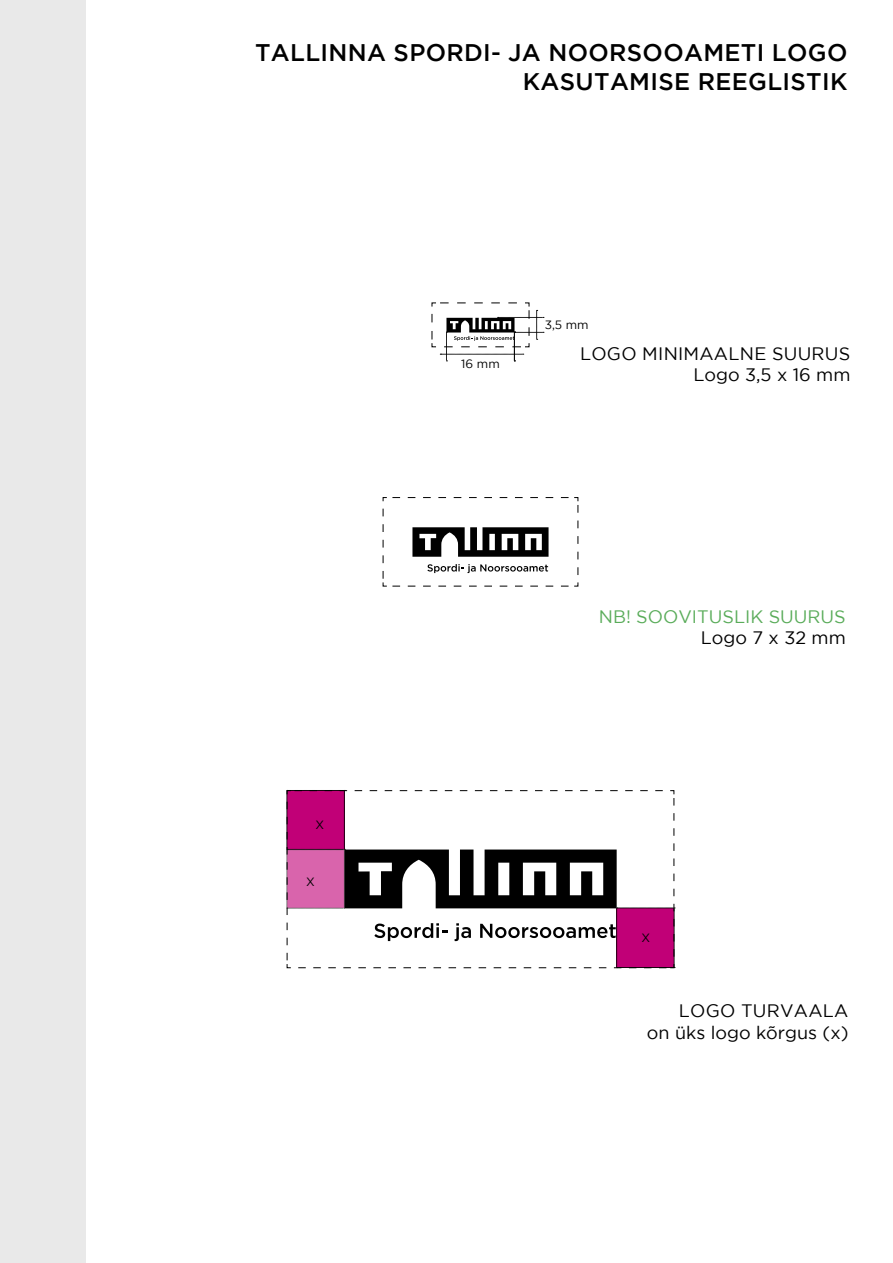
<style>
.page{position:relative;width:893px;height:1263px;background:#fff}
.page>*{position:absolute;margin:0;border:0;box-sizing:border-box;transform-origin:0 0}
.t1{font:500 24px/28.8px "Gotham";letter-spacing:.015em;color:#000;text-align:right}
.t2{font:18px/21.6px "Gotham";letter-spacing:.015em;color:#000;text-align:right}
.t3{font:18px "Gotham";color:#5aac5a}
.t4{font:12px "Gotham";color:#000}
</style>
<div class="page">
<div style="left:0;top:0;width:85px;height:1263px;background:#e9e9e9"></div>
<svg style="left:287px;top:790px;width:388px;height:178px"></svg>
<svg style="left:382px;top:497px;width:197px;height:90px"></svg>
<svg style="left:431px;top:302px;width:113px;height:60px"></svg>
<h1 class="t1" style="left:255px;top:37px;width:594px">TALLINNA SPORDI- JA NOORSOOAMETI LOGO<br>KASUTAMISE REEGLISTIK</h1>
<p class="t4" style="left:316px;top:818px;width:10px">X</p>
<p class="t4" style="left:306px;top:875px;width:10px">X</p>
<p class="t4" style="left:461px;top:357px;width:40px">16 mm</p>
<p class="t4" style="left:545px;top:318px;width:46px">3,5 mm</p>
<p class="t2" style="left:580px;top:342px;width:272px">Logo mini maaln e suurus<br>Logo 3,5 x 16 mm</p>
<p class="t3" style="left:599px;top:606px;width:65px">NB! SOOV</p>
<p class="t3" style="left:692px;top:606px;width:103px">ITUSLIK SUURU</p>
<p class="t3" style="left:834px;top:606px;width:13px">S</p>
<p class="t2" style="left:701px;top:627px;width:147px">Logo 7 x 32 mm</p>
<p class="t4" style="left:642px;top:931px;width:10px">X</p>
<p class="t2" style="left:647px;top:1000px;width:203px">Logo turvaala<br>on üks logo kõrgus (x)</p>
</div>
